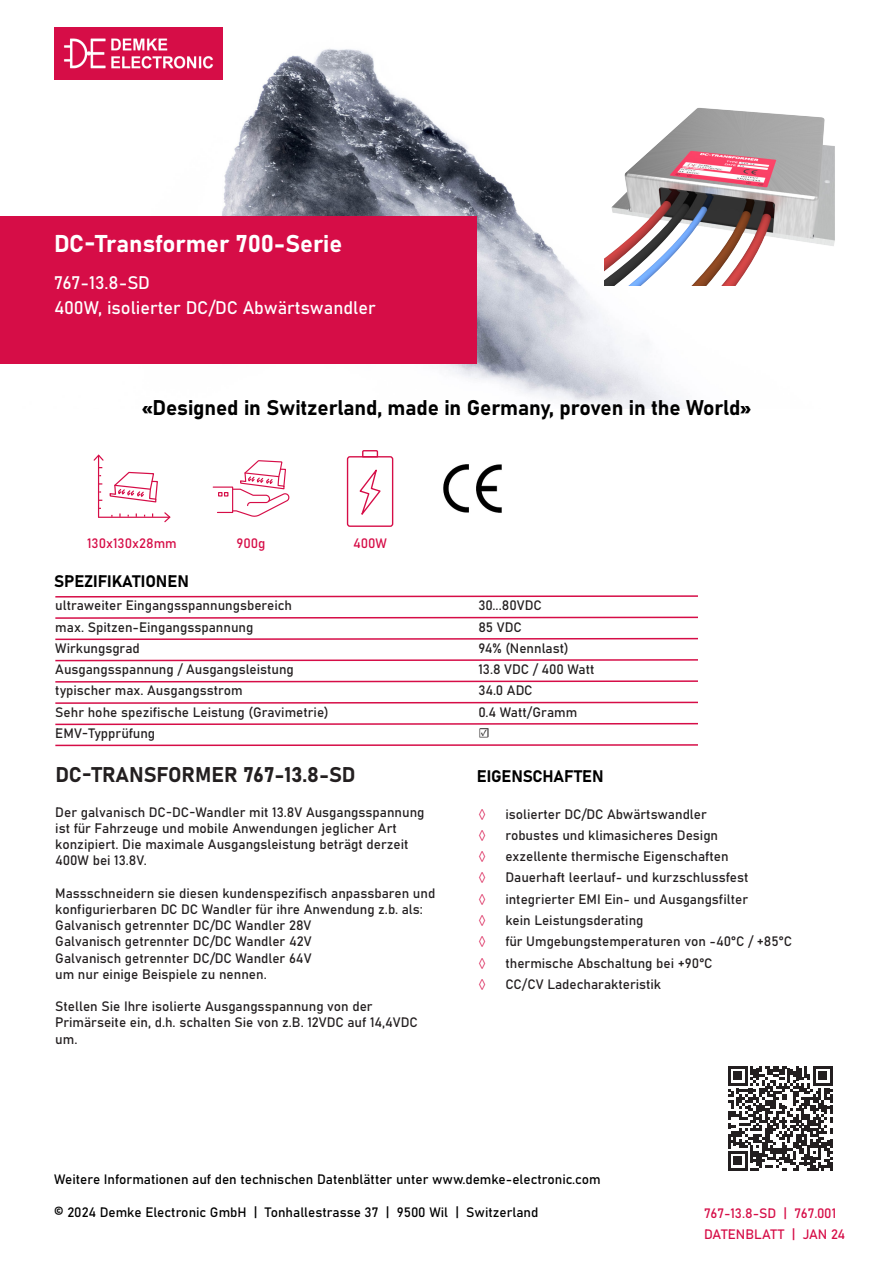
<style>
.page{position:relative;width:893px;height:1263px;background:#fff}
.page>*{position:absolute;margin:0;border:0;box-sizing:border-box;transform-origin:0 0}
.t1{font:24px "Bahnschrift";color:#fff}
.t2{font:21px "Bahnschrift";letter-spacing:-.005em;color:#000}
.t3{font:21px "Bahnschrift";color:#231f20}
.t4{font:18px "Bahnschrift";color:#fff}
.t5{font:16.5px "Bahnschrift";letter-spacing:-.005em;color:#000}
.t6{font:13.5px/16.2px "Bahnschrift";color:#231f20}
.t7{font:13.5px "Bahnschrift";color:#000}
.DIM_gew_AW_Absatz{font:13.5px "Bahnschrift";color:#d60d47}
.t8{font:13.5px "Minion Pro";color:#d60d47}
.t9{font:13.5px "Minion Pro";color:#231f20}
</style>
<div class="page">
<img style="left:54px;top:27px;width:630px;height:382px">
<img style="left:54px;top:28px;width:169px;height:51px">
<div style="left:0;top:216px;width:477px;height:148px;background:#d60d47"></div>
<svg style="left:55px;top:595px;width:643px;height:3px"></svg>
<svg style="left:55px;top:616px;width:643px;height:3px"></svg>
<svg style="left:55px;top:637px;width:643px;height:4px"></svg>
<svg style="left:55px;top:659px;width:643px;height:3px"></svg>
<svg style="left:55px;top:680px;width:643px;height:3px"></svg>
<svg style="left:55px;top:701px;width:643px;height:3px"></svg>
<svg style="left:55px;top:722px;width:643px;height:4px"></svg>
<svg style="left:55px;top:744px;width:643px;height:3px"></svg>
<svg style="left:94px;top:454px;width:76px;height:69px"></svg>
<svg style="left:213px;top:460px;width:76px;height:57px"></svg>
<svg style="left:346px;top:450px;width:48px;height:77px"></svg>
<img style="left:443px;top:464px;width:59px;height:49px">
<svg style="left:728px;top:1066px;width:105px;height:105px"></svg>
<img style="left:605px;top:89px;width:230px;height:197px">
<p class="t1" style="left:54px;top:225px;width:290px">DC-Transformer 700-Serie</p>
<p class="t4" style="left:54px;top:269px;width:98px">767-13.8-SD</p>
<p class="t4" style="left:54px;top:294px;width:323px">400W, isolierter DC/DC Abwärtswandler</p>
<h2 class="t2" style="left:142px;top:392px;width:610px">«Designed in Switzerland, made in Germany, proven in the World»</h2>
<p class="DIM_gew_AW_Absatz" style="left:87px;top:532px;width:91px">130x130x28mm</p>
<p class="DIM_gew_AW_Absatz" style="left:237px;top:532px;width:30px">900g</p>
<p class="DIM_gew_AW_Absatz" style="left:353px;top:533px;width:35px">400W</p>
<p class="t5" style="left:54px;top:569px;width:136px">SPEZIFIKATIONEN</p>
<p class="t6" style="left:55px;top:596px;width:238px">ultraweiter Eingangsspannungsbereich</p>
<p class="t6" style="left:478px;top:596px;width:65px">30...80VDC</p>
<p class="t6" style="left:478px;top:618px;width:45px">85 VDC</p>
<p class="t6" style="left:55px;top:639px;width:86px">Wirkungsgrad</p>
<p class="t6" style="left:478px;top:639px;width:92px">94% (Nennlast)</p>
<p class="t6" style="left:55px;top:660px;width:240px">Ausgangsspannung / Ausgangsleistung</p>
<p class="t6" style="left:478px;top:660px;width:118px">13.8 VDC / 400 Watt</p>
<p class="t6" style="left:55px;top:682px;width:189px">typischer max. Ausgangsstrom</p>
<p class="t6" style="left:478px;top:682px;width:56px">34.0 ADC</p>
<p class="t6" style="left:55px;top:703px;width:275px">Sehr hohe spezifische Leistung (Gravimetrie)</p>
<p class="t6" style="left:478px;top:703px;width:100px">0.4 Watt/Gramm</p>
<p class="t6" style="left:55px;top:724px;width:101px">EMV-Typprüfung</p>
<p class="t9" style="left:478px;top:724px;width:13px">☑</p>
<p class="t6" style="left:55px;top:618px;width:200px">max. Spitzen-Eingangsspannung</p>
<p class="t3" style="left:55px;top:759px;width:302px">DC-TRANSFORMER 767-13.8-SD</p>
<p class="t6" style="left:55px;top:803px;width:371px">Der galvanisch DC-DC-Wandler mit 13.8V Ausgangsspannung ist für Fahrzeuge und mobile Anwendungen jeglicher Art konzipiert. Die maximale Ausgangsleistung beträgt derzeit 400W bei 13.8V.</p>
<p class="t6" style="left:55px;top:884px;width:382px">Massschneidern sie diesen kundenspezifisch anpassbaren und konfigurierbaren DC DC Wandler für ihre Anwendung z.b. als:</p>
<p class="t6" style="left:55px;top:916px;width:258px">Galvanisch getrennter DC/DC Wandler 28V</p>
<p class="t6" style="left:55px;top:932px;width:258px">Galvanisch getrennter DC/DC Wandler 42V</p>
<p class="t6" style="left:55px;top:949px;width:258px">Galvanisch getrennter DC/DC Wandler 64V</p>
<p class="t6" style="left:55px;top:965px;width:213px">um nur einige Beispiele zu nennen.</p>
<p class="t6" style="left:55px;top:997px;width:364px">Stellen Sie Ihre isolierte Ausgangsspannung von der<br>Primärseite ein, d.h. schalten Sie von z.B. 12VDC auf 14,4VDC um.</p>
<p class="t5" style="left:477px;top:763px;width:128px">EIGENSCHAFTEN</p>
<p class="t8" style="left:478px;top:805px;width:9px">◊</p>
<p class="t6" style="left:505px;top:805px;width:203px">isolierter DC/DC Abwärtswandler</p>
<p class="t8" style="left:478px;top:827px;width:9px">◊</p>
<p class="t6" style="left:505px;top:826px;width:214px">robustes und klimasicheres Design</p>
<p class="t8" style="left:478px;top:848px;width:9px">◊</p>
<p class="t6" style="left:505px;top:847px;width:225px">exzellente thermische Eigenschaften</p>
<p class="t8" style="left:478px;top:869px;width:9px">◊</p>
<p class="t6" style="left:505px;top:869px;width:245px">Dauerhaft leerlauf- und kurzschlussfest</p>
<p class="t8" style="left:478px;top:890px;width:9px">◊</p>
<p class="t6" style="left:505px;top:890px;width:244px">integrierter EMI Ein- und Ausgangsfilter</p>
<p class="t8" style="left:478px;top:912px;width:9px">◊</p>
<p class="t6" style="left:505px;top:911px;width:140px">kein Leistungsderating</p>
<p class="t8" style="left:478px;top:933px;width:9px">◊</p>
<p class="t6" style="left:505px;top:932px;width:288px">für Umgebungstemperaturen von -40°C / +85°C</p>
<p class="t8" style="left:478px;top:954px;width:9px">◊</p>
<p class="t6" style="left:505px;top:954px;width:209px">thermische Abschaltung bei +90°C</p>
<p class="t8" style="left:478px;top:975px;width:9px">◊</p>
<p class="t6" style="left:505px;top:975px;width:157px">CC/CV Ladecharakteristik</p>
<p class="t7" style="left:54px;top:1169px;width:548px">Weitere Informationen auf den technischen Datenblätter unter www.demke-electronic.com</p>
<p class="t7" style="left:54px;top:1202px;width:486px">© 2024 Demke Electronic GmbH | Tonhallestrasse 37 | 9500 Wil | Switzerland</p>
<p class="DIM_gew_AW_Absatz" style="left:704px;top:1203px;width:134px">767-13.8-SD | 767.001</p>
<p class="DIM_gew_AW_Absatz" style="left:704px;top:1224px;width:143px">DATENBLATT | JAN 24</p>
</div>
